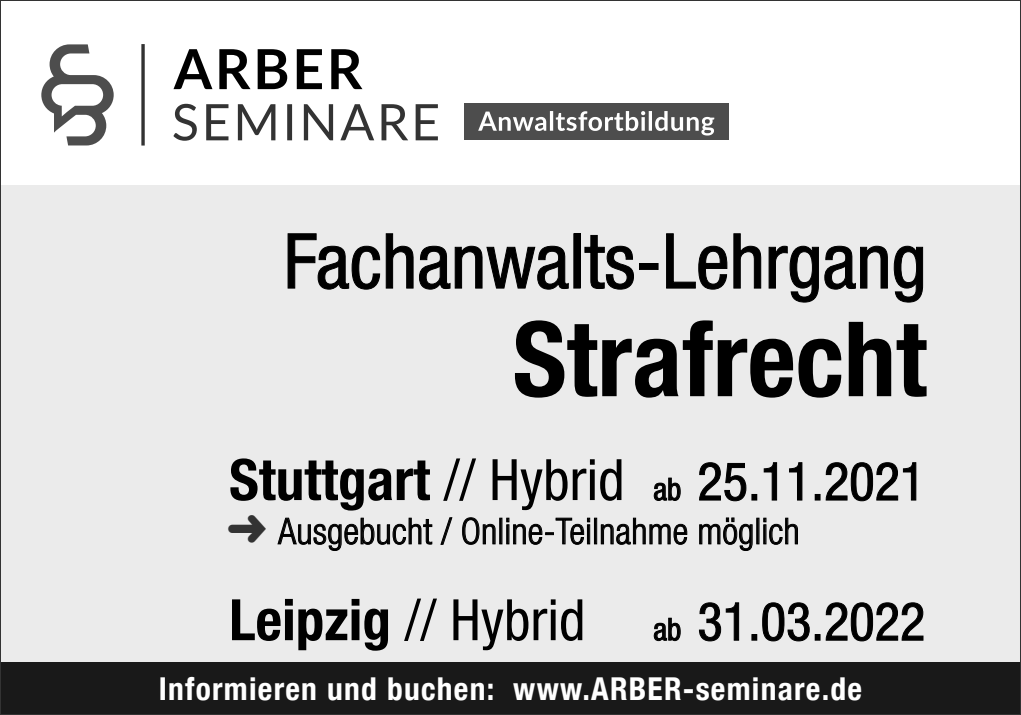
<style>
.page{position:relative;width:1021px;height:715px;background:#fff}
.page>*{position:absolute;margin:0;border:0;box-sizing:border-box;transform-origin:0 0}
.t1{font:700 condensed 104px "Helvetica Neue LT Pro";color:#000}
.t2{font:condensed 76px "Helvetica Neue LT Pro";color:#000}
.t3{font:condensed 52.8px "Helvetica Neue LT Pro";color:#000}
.t4{font:300 condensed 36px "Helvetica Neue LT Std";letter-spacing:.01em;color:#000}
.t5{font:700 condensed 31.6px "Helvetica Neue LT";letter-spacing:.04em;color:#fff}
.s1{font-weight:700;font-size:57.2px}
.s2{font-size:57.2px}
.s3{font-size:30.8px}
.s4{color:#333}
</style>
<div class="page">
<div style="left:0;top:661px;width:1020px;height:53px;background:#191919"></div>
<div style="left:1px;top:185px;width:1019px;height:476px;background:#ebebeb"></div>
<svg style="left:287px;top:233px;width:282px;height:57px"></svg>
<svg style="left:584px;top:234px;width:50px;height:56px"></svg>
<div style="left:639px;top:263px;width:19px;height:6px;border:1px solid #000"></div>
<svg style="left:666px;top:233px;width:258px;height:70px"></svg>
<svg style="left:653px;top:477px;width:28px;height:24px"></svg>
<svg style="left:699px;top:462px;width:57px;height:40px"></svg>
<svg style="left:763px;top:462px;width:15px;height:39px"></svg>
<svg style="left:789px;top:462px;width:14px;height:39px"></svg>
<svg style="left:815px;top:462px;width:102px;height:40px"></svg>
<svg style="left:653px;top:617px;width:28px;height:25px"></svg>
<svg style="left:698px;top:602px;width:42px;height:40px"></svg>
<svg style="left:752px;top:602px;width:172px;height:40px"></svg>
<svg style="left:173px;top:104px;width:265px;height:37px"></svg>
<svg style="left:173px;top:49px;width:189px;height:40px"></svg>
<svg style="left:141px;top:44px;width:4px;height:101px"></svg>
<div style="left:464px;top:103px;width:264px;height:37px;background:#4d4d4d"></div>
<svg style="left:478px;top:111px;width:236px;height:24px"></svg>
<svg style="left:41px;top:44px;width:73px;height:101px"></svg>
<svg style="left:277px;top:517px;width:176px;height:34px"></svg>
<svg style="left:462px;top:517px;width:34px;height:28px"></svg>
<svg style="left:507px;top:517px;width:82px;height:28px"></svg>
<div style="left:594px;top:518px;width:2px;height:25px;border:1px solid #000"></div>
<svg style="left:600px;top:517px;width:88px;height:28px"></svg>
<svg style="left:699px;top:517px;width:54px;height:34px"></svg>
<svg style="left:763px;top:517px;width:35px;height:28px"></svg>
<h2 class="t2" style="left:284px;top:217px;width:644px">Fachanwalts-Lehrgang</h2>
<h1 class="t1" style="left:512px;top:296px;width:415px">Strafrecht</h1>
<p class="t3" style="left:229px;top:450px;width:697px"><span class="s1">Stuttgart</span> <span class="s2">// Hybrid</span> <span class="s3">ab</span> 25.11.2021</p>
<p class="t4" style="left:227px;top:510px;width:574px"><span class="s4">➜</span> Ausgebucht / Online-Teilnahme möglich</p>
<p class="t3" style="left:229px;top:590px;width:697px"><span class="s1">Leipzig</span> <span class="s2">// Hybrid</span> <span class="s3">ab</span> 31.03.2022</p>
<p class="t5" style="left:159px;top:669px;width:705px">Informieren und buchen: www.ARBER-seminare.de</p>
</div>
